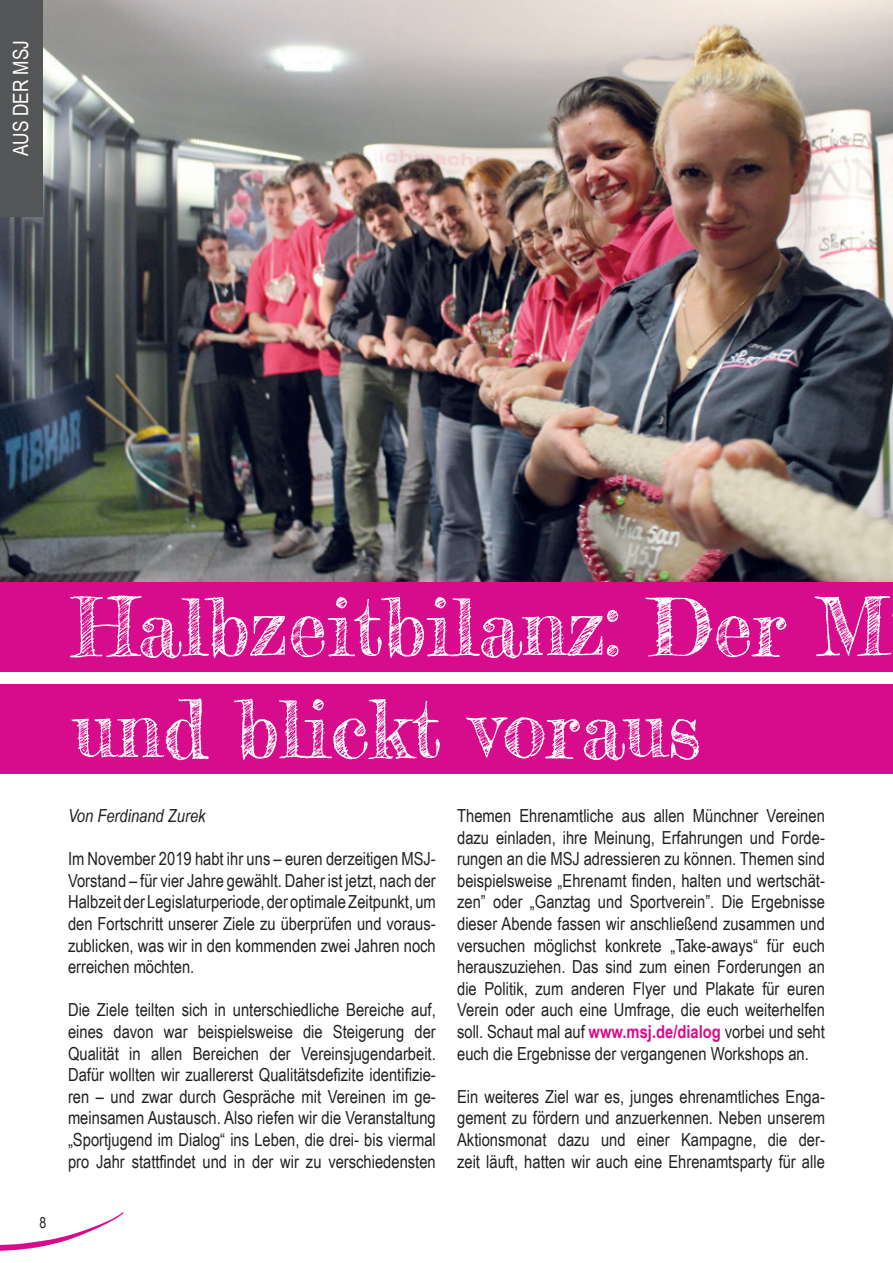
<style>
.page{position:relative;width:893px;height:1263px;background:#fff}
.page>*{position:absolute;margin:0;border:0;box-sizing:border-box;transform-origin:0 0}
.t1{font:79.5px/102px "Frederickathe Greatest";color:#fff}
.t2{font:21px "Arial Narrow";color:#fff}
.t3{font:18px/21.6px "Arial Narrow";color:#231f20;text-align:justify}
.t4{font:italic 18px "Arial Narrow";color:#231f20}
.t5{font:15px "Arial Narrow";color:#231f20}
.s1{font-weight:700;color:#d70c8c}
</style>
<div class="page">
<svg style="left:0;top:1211px;width:124px;height:40px"></svg>
<img style="left:0;top:0;width:893px;height:583px">
<div style="left:0;top:0;width:43px;height:217px;background:#545557"></div>
<div style="left:0;top:583px;width:893px;height:89px;background:#d70c8c"></div>
<div style="left:0;top:685px;width:893px;height:89px;background:#d70c8c"></div>
<p class="t2" style="left:5px;top:156px;width:117px;rotate:-90deg">AUS DER MSJ</p>
<p class="t5" style="left:39px;top:1212px;width:8px">8</p>
<h1 class="t1" style="left:72px;top:576px;width:818px">Halbzeitbilanz: Der M und blickt voraus</h1>
<p class="t4" style="left:68px;top:803px;width:139px">Von Ferdinand Zurek</p>
<p class="t3" style="left:68px;top:847px;width:369px">Im November 2019 habt ihr uns – euren derzeitigen MSJ-Vorstand – für vier Jahre gewählt. Daher ist jetzt, nach der Halbzeit der Legislaturperiode, der optimale Zeitpunkt, um den Fortschritt unserer Ziele zu überprüfen und voraus&shy;zublicken, was wir in den kommenden zwei Jahren noch erreichen möchten.</p>
<p class="t3" style="left:68px;top:999px;width:369px">Die Ziele teilten sich in unterschiedliche Bereiche auf, eines davon war beispielsweise die Steigerung der Qualität in allen Bereichen der Vereinsjugendarbeit.<br>Dafür wollten wir zuallererst Qualitätsdefizite identifizie&shy;ren – und zwar durch Gespräche mit Vereinen im ge&shy;meinsamen Austausch. Also riefen wir die Veranstaltung „Sportjugend im Dialog“ ins Leben, die drei- bis viermal pro Jahr stattfindet und in der wir zu verschiedensten</p>
<p class="t3" style="left:457px;top:804px;width:369px">Themen Ehrenamtliche aus allen Münchner Vereinen dazu einladen, ihre Meinung, Erfahrungen und Forde&shy;rungen an die MSJ adressieren zu können. Themen sind beispielsweise „Ehrenamt finden, halten und wertschät&shy;zen” oder „Ganztag und Sportverein”. Die Ergebnisse dieser Abende fassen wir anschließend zusammen und versuchen möglichst konkrete „Take-aways“ für euch herauszuziehen. Das sind zum einen Forderungen an die Politik, zum anderen Flyer und Plakate für euren Verein oder auch eine Umfrage, die euch weiterhelfen soll. Schaut mal auf <span class="s1">www.msj.de/dialog</span> vorbei und seht euch die Ergebnisse der vergangenen Workshops an.</p>
<p class="t3" style="left:457px;top:1085px;width:369px">Ein weiteres Ziel war es, junges ehrenamtliches Enga&shy;gement zu fördern und anzuerkennen. Neben unserem Aktionsmonat dazu und einer Kampagne, die der&shy;zeit läuft, hatten wir auch eine Ehrenamtsparty für alle</p>
</div>
